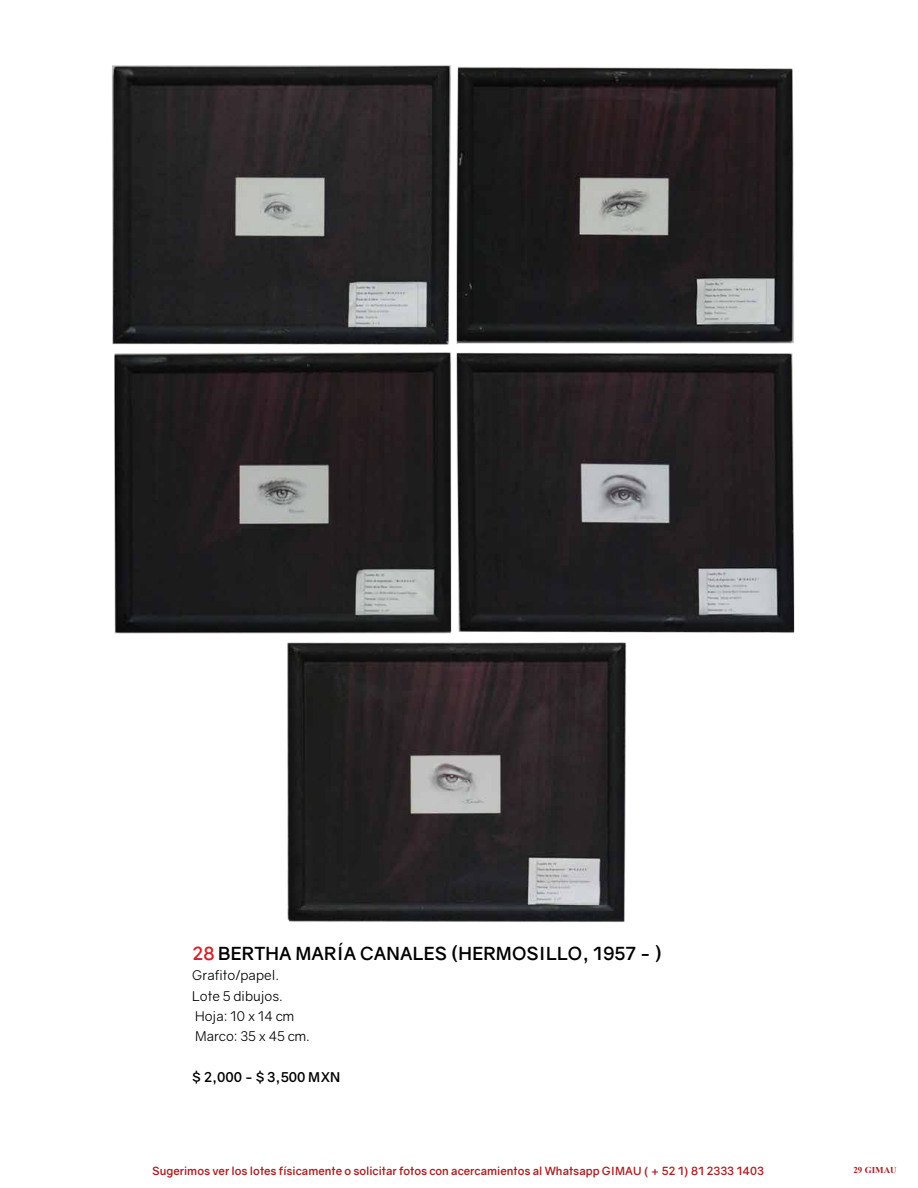
<style>
.page{position:relative;width:918px;height:1188px;background:#fff}
.page>*{position:absolute;margin:0;border:0;box-sizing:border-box;transform-origin:0 0}
.t1{font:700 18px "Gravity";letter-spacing:.01em;color:#000}
.t2{font:13.5px/20.4px "Gravity";color:#000}
.t3{font:700 13.5px "Gravity";color:#000}
.t4{font:700 11.25px "Gravity";color:#ad1f23}
.t5{font:700 9px "Times New Roman";color:#ad1f23}
.s1{color:#d2232a}
</style>
<div class="page">
<img style="left:112px;top:65px;width:683px;height:857px">
<h1 class="t1" style="left:192px;top:942px;width:472px"><span class="s1">28</span> BERTHA MARÍA CANALES (HERMOSILLO, 1957 - )</h1>
<p class="t2" style="left:192px;top:965px;width:119px">Grafito/papel.<br>Lote 5 dibujos.<br>Hoja: 10 x 14 cm<br>Marco: 35 x 45 cm.</p>
<p class="t3" style="left:192px;top:1069px;width:150px">$ 2,000 - $ 3,500 MXN</p>
<p class="t4" style="left:152px;top:1164px;width:613px">Sugerimos ver los lotes físicamente o solicitar fotos con acercamientos al Whatsapp GIMAU ( + 52 1) 81 2333 1403</p>
<p class="t5" style="left:853px;top:1164px;width:45px">29 GIMAU</p>
</div>
